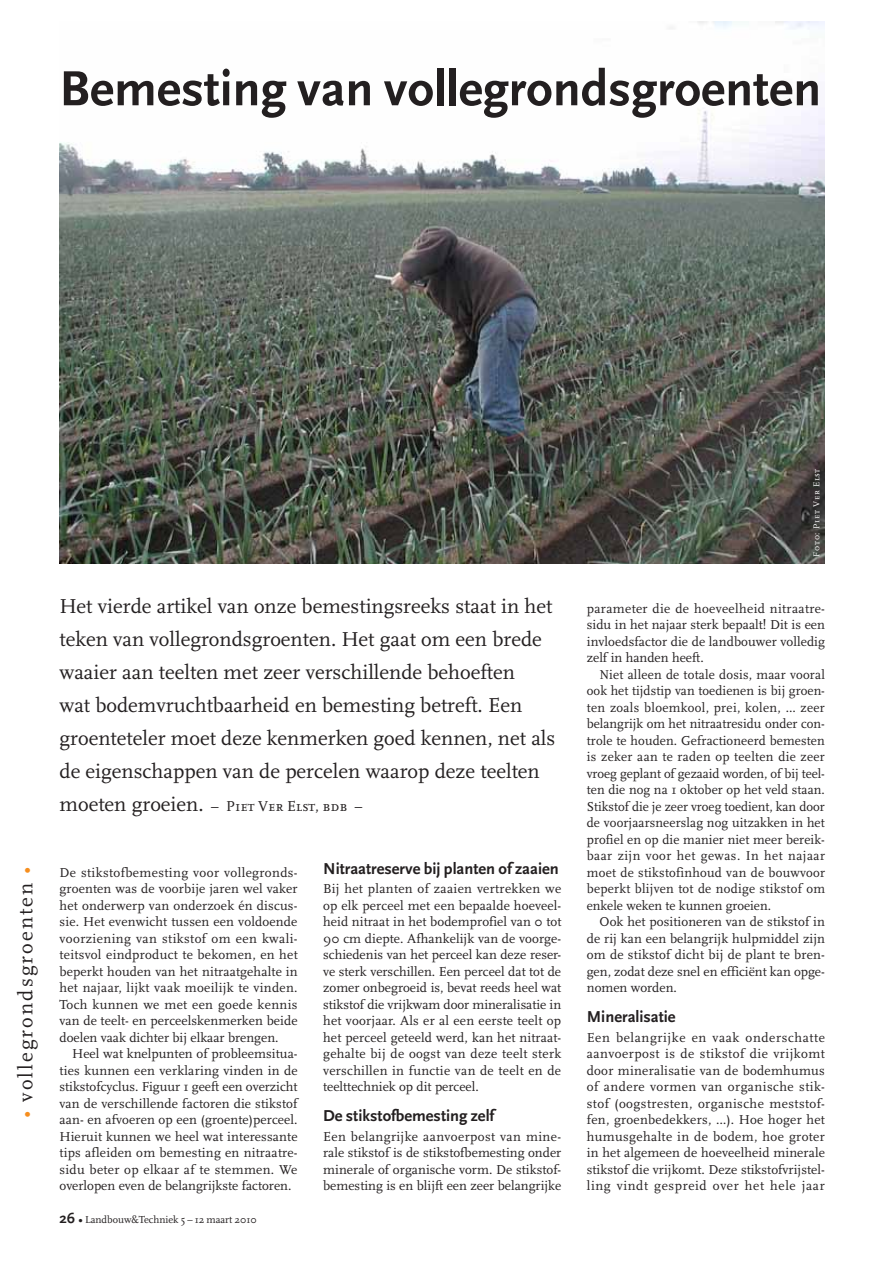
<style>
.page{position:relative;width:893px;height:1263px;background:#fff}
.page>*{position:absolute;margin:0;border:0;box-sizing:border-box;transform-origin:0 0}
.t1{font:700 51.45px "Scala Sans";color:#231f20}
.t2{font:21px/33px "Scala";color:#231f20}
.t3{font:21px "Scala";letter-spacing:.1em;color:#231f20}
.t4{font:700 16.5px "Scala Sans";color:#231f20}
.t5{font:15px "Scala Caps";color:#231f20}
.t6{font:13.5px/16.5px "Scala";color:#231f20;text-align:justify}
.t7{font:10.5px "Scala";color:#231f20}
.t8{font:9px "Scala Caps";letter-spacing:.075em;color:#fff}
.s1{color:#f68e1e}
.s2{font-family:"Scala";font-size:21px}
.s3{font-family:"Scala Sans";font-weight:700;font-size:15px}
.s4{font-family:"Scala Sans";font-weight:700}
</style>
<div class="page">
<img style="left:60px;top:22px;width:765px;height:541px">
<h1 class="t1" style="left:60px;top:61px;width:763px">Bemesting van vollegrondsgroenten</h1>
<h2 class="t3" style="left:14px;top:1117px;width:252px;rotate:-90deg"><span class="s1">•</span> vollegrondsgroenten <span class="s1">•</span></h2>
<p class="t2" style="left:60px;top:590px;width:497px">Het vierde artikel van onze bemestingsreeks staat in het teken van vollegrondsgroenten. Het gaat om een brede waaier aan teelten met zeer verschillende behoeften<br>wat bodemvruchtbaarheid en bemesting betreft. Een groenteteler moet deze kenmerken goed kennen, net als de eigenschappen van de percelen waarop deze teelten</p>
<p class="t5" style="left:60px;top:797px;width:304px"><span class="s2">moeten groeien.</span> – Piet Ver Elst, bdb –</p>
<p class="t6" style="left:60px;top:864px;width:240px">De stikstofbemesting voor vollegronds&shy;groenten was de voorbije jaren wel vaker het onderwerp van onderzoek én discus&shy;sie. Het evenwicht tussen een voldoende voorziening van stikstof om een kwali&shy;teitsvol eindproduct te bekomen, en het beperkt houden van het nitraatgehalte in het najaar, lijkt vaak moeilijk te vinden.<br>Toch kunnen we met een goede kennis van de teelt- en perceelskenmerken beide doelen vaak dichter bij elkaar brengen.</p>
<p class="t6" style="left:60px;top:1046px;width:240px;text-indent:13px">Heel wat knelpunten of probleemsitua&shy;ties kunnen een verklaring vinden in de stikstofcyclus. Figuur 1 geeft een overzicht van de verschillende factoren die stikstof aan- en afvoeren op een (groente)perceel.<br>Hieruit kunnen we heel wat interessante tips afleiden om bemesting en nitraatre&shy;sidu beter op elkaar af te stemmen. We overlopen even de belangrijkste factoren.</p>
<p class="t7" style="left:60px;top:1214px;width:199px"><span class="s3">26</span> <span class="s4">•</span> Landbouw&amp;Techniek 5 – 12 maart 2010</p>
<p class="t4" style="left:323px;top:859px;width:237px">Nitraatreserve bij planten of zaaien</p>
<p class="t6" style="left:323px;top:881px;width:240px">Bij het planten of zaaien vertrekken we op elk perceel met een bepaalde hoeveel&shy;heid nitraat in het bodemprofiel van 0 tot 90 cm diepte. Afhankelijk van de voorge&shy;schiedenis van het perceel kan deze reser&shy;ve sterk verschillen. Een perceel dat tot de zomer onbegroeid is, bevat reeds heel wat stikstof die vrijkwam door mineralisatie in het voorjaar. Als er al een eerste teelt op het perceel geteeld werd, kan het nitraat&shy;gehalte bij de oogst van deze teelt sterk verschillen in functie van de teelt en de teelttechniek op dit perceel.</p>
<p class="t4" style="left:323px;top:1107px;width:173px">De stikstofbemesting zelf</p>
<p class="t6" style="left:323px;top:1128px;width:240px">Een belangrijke aanvoerpost van mine&shy;rale stikstof is de stikstofbemesting onder minerale of organische vorm. De stikstof&shy;bemesting is en blijft een zeer belangrijke</p>
<p class="t8" style="left:812px;top:557px;width:90px;rotate:-90deg">Foto: Piet Ver Elst</p>
<p class="t6" style="left:587px;top:600px;width:240px">parameter die de hoeveelheid nitraatre&shy;sidu in het najaar sterk bepaalt! Dit is een invloedsfactor die de landbouwer volledig zelf in handen heeft.</p>
<p class="t6" style="left:587px;top:666px;width:240px;text-indent:13px">Niet alleen de totale dosis, maar vooral ook het tijdstip van toedienen is bij groen&shy;ten zoals bloemkool, prei, kolen, … zeer belangrijk om het nitraatresidu onder con&shy;trole te houden. Gefractioneerd bemesten is zeker aan te raden op teelten die zeer vroeg geplant of gezaaid worden, of bij teel&shy;ten die nog na 1 oktober op het veld staan.<br>Stikstof die je zeer vroeg toedient, kan door de voorjaarsneerslag nog uitzakken in het profiel en op die manier niet meer bereik&shy;baar zijn voor het gewas. In het najaar moet de stikstofinhoud van de bouwvoor beperkt blijven tot de nodige stikstof om enkele weken te kunnen groeien.</p>
<p class="t6" style="left:587px;top:914px;width:240px;text-indent:13px">Ook het positioneren van de stikstof in de rij kan een belangrijk hulpmiddel zijn om de stikstof dicht bij de plant te bren&shy;gen, zodat deze snel en efficiënt kan opge&shy;nomen worden.</p>
<p class="t4" style="left:587px;top:1008px;width:90px">Mineralisatie</p>
<p class="t6" style="left:587px;top:1029px;width:240px">Een belangrijke en vaak onderschatte aanvoerpost is de stikstof die vrijkomt door mineralisatie van de bodemhumus of andere vormen van organische stik&shy;stof (oogstresten, organische meststof&shy;fen, groenbedekkers, …). Hoe hoger het humusgehalte in de bodem, hoe groter in het algemeen de hoeveelheid minerale stikstof die vrijkomt. Deze stikstofvrijstel&shy;ling vindt gespreid over het hele jaar</p>
</div>
